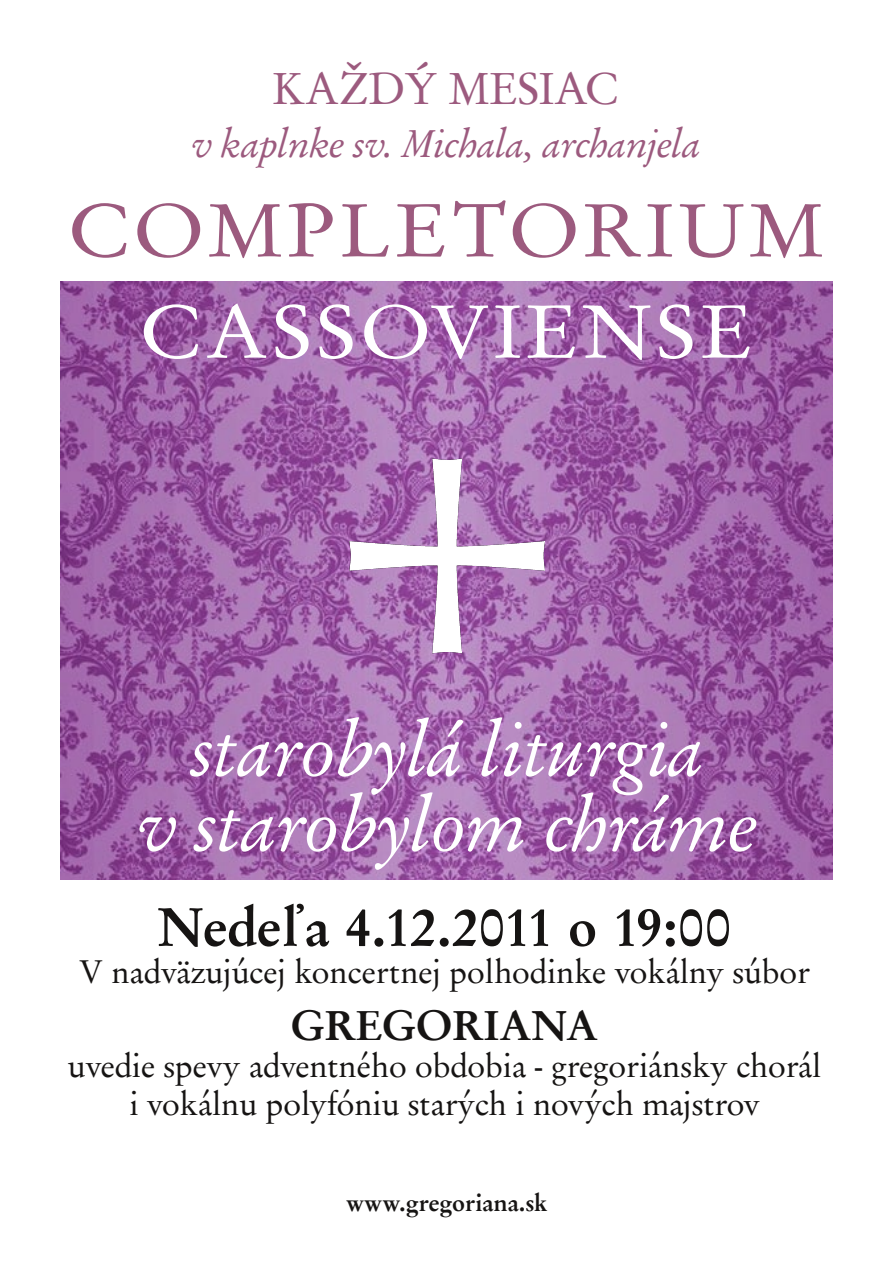
<style>
.page{position:relative;width:893px;height:1263px;background:#fff}
.page>*{position:absolute;margin:0;border:0;box-sizing:border-box;transform-origin:0 0}
.t1{font:italic 75px/75px "Garamond No 8";color:#fff;text-align:center}
.t2{font:75px "Garamond No 8";letter-spacing:.055em;color:#9c5a7e;scale:1.1 1}
.t3{font:75px "Garamond No 8";letter-spacing:.055em;color:#fff;scale:1.1 1}
.t4{font:500 54px "Garamond No 8";color:#161413}
.t5{font:45px "Garamond No 8";color:#9c5a7e}
.t6{font:500 42px "Garamond No 8";color:#161413}
.t7{font:italic 39px "Garamond No 8";color:#9c5a7e}
.t8{font:33px/37.5px "Garamond No 8";color:#161413;text-align:center}
.t9{font:500 24px "Garamond No 8";color:#161413}
</style>
<div class="page">
<img style="left:61px;top:282px;width:771px;height:597px">
<img style="left:347px;top:456px;width:199px;height:199px">
<h3 class="t5" style="left:273px;top:62px;width:347px">KAŽDÝ MESIAC</h3>
<p class="t7" style="left:191px;top:120px;width:510px">v kaplnke sv. Michala, archanjela</p>
<h1 class="t2" style="left:68px;top:186px;width:688px">COMPLETORIUM</h1>
<h1 class="t3" style="left:140px;top:288px;width:558px">CASSOVIENSE</h1>
<h1 class="t1" style="left:137px;top:712px;width:620px">starobylá liturgia<br>v starobylom chráme</h1>
<h2 class="t4" style="left:158px;top:895px;width:575px">Nedeľa 4.12.2011 o 19:00</h2>
<p class="t8" style="left:79px;top:953px;width:732px">V nadväzujúcej koncertnej polhodinke vokálny súbor</p>
<p class="t6" style="left:291px;top:1001px;width:309px">GREGORIANA</p>
<p class="t8" style="left:68px;top:1047px;width:755px">uvedie spevy adventného obdobia - gregoriánsky chorál i vokálnu polyfóniu starých i nových majstrov</p>
<p class="t9" style="left:346px;top:1188px;width:203px">www.gregoriana.sk</p>
</div>
